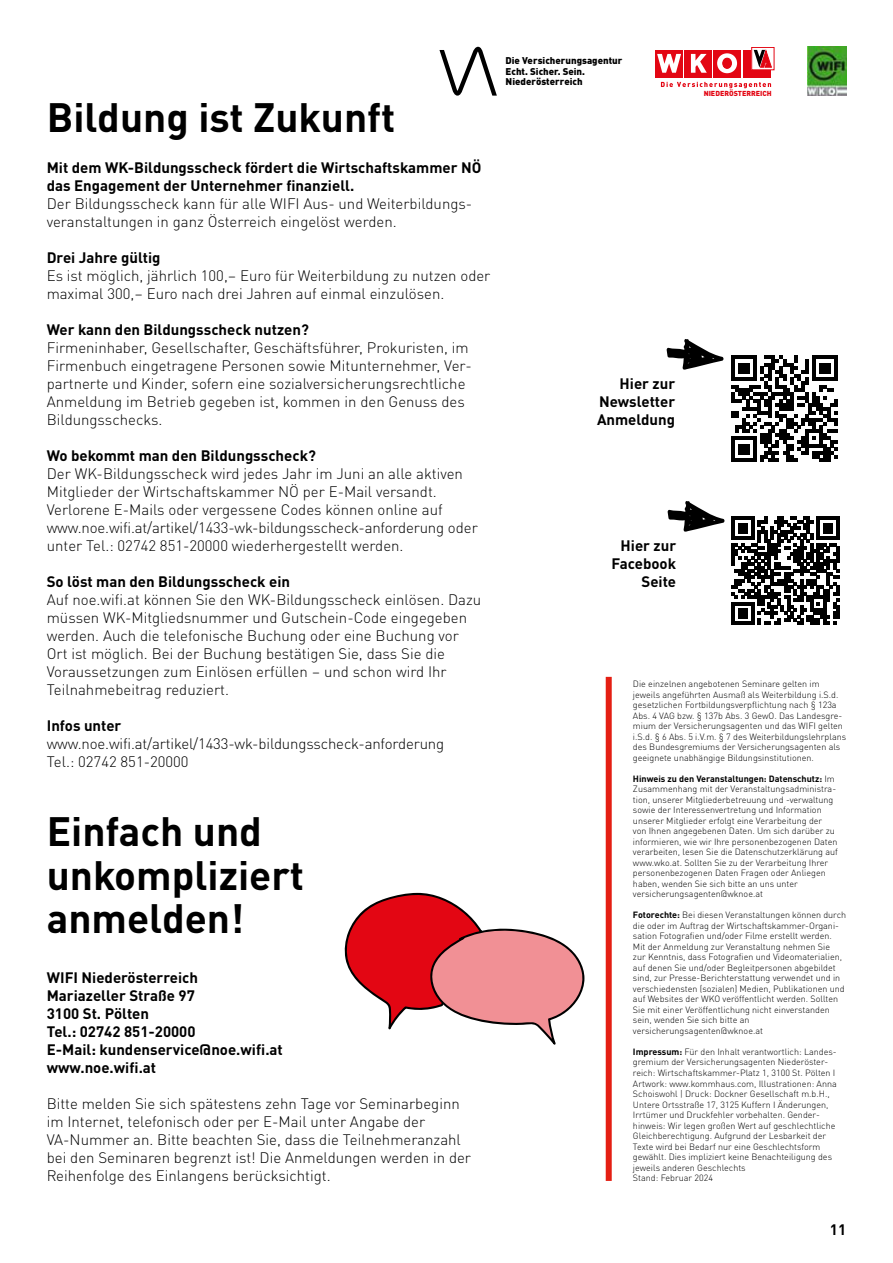
<style>
.page{position:relative;width:893px;height:1263px;background:#fff}
.page>*{position:absolute;margin:0;border:0;box-sizing:border-box;transform-origin:0 0}
.t1{font:700 40.5px/43.5px "DINOT";color:#000}
.t2{font:300 15px/18px "DINOT";color:#000}
.t3{font:700 15px/18px "DINOT";color:#000}
.t4{font:900 9.75px/21.1px "DIN";color:#000}
.t5{font:300 9px/10.5px "DINOT";color:#000}
.t6{font:900 7.2px "DIN";color:#e30613}
.s1{font-weight:700}
</style>
<div class="page">
<img style="left:807px;top:47px;width:39px;height:49px">
<svg style="left:439px;top:47px;width:58px;height:49px"></svg>
<svg style="left:661px;top:82px;width:110px;height:6px"></svg>
<div style="left:744px;top:50px;width:27px;height:27px;background:#e30613"></div>
<div style="left:752px;top:47px;width:22px;height:23px;background:#fff"></div>
<div style="left:751px;top:47px;width:23px;height:23px;border:1px solid #e30613"></div>
<div style="left:713px;top:50px;width:28px;height:27px;background:#e30613"></div>
<div style="left:684px;top:50px;width:28px;height:27px;background:#e30613"></div>
<svg style="left:691px;top:54px;width:16px;height:19px"></svg>
<div style="left:655px;top:50px;width:28px;height:27px;background:#e30613"></div>
<svg style="left:657px;top:54px;width:24px;height:19px"></svg>
<svg style="left:717px;top:53px;width:20px;height:20px"></svg>
<div style="left:723px;top:58px;width:8px;height:10px;background:#e30613;border-radius:50%"></div>
<div style="left:722px;top:58px;width:10px;height:11px;border:1px solid #e30613;border-radius:50%"></div>
<svg style="left:754px;top:49px;width:18px;height:19px"></svg>
<svg style="left:731px;top:355px;width:107px;height:107px"></svg>
<svg style="left:731px;top:517px;width:109px;height:108px"></svg>
<svg style="left:666px;top:339px;width:58px;height:31px"></svg>
<svg style="left:667px;top:501px;width:58px;height:31px"></svg>
<svg style="left:345px;top:893px;width:239px;height:152px"></svg>
<div style="left:606px;top:677px;width:6px;height:504px;background:#e41f13"></div>
<h1 class="t1" style="left:47px;top:92px;width:350px">Bildung ist Zukunft</h1>
<h2 class="t3" style="left:47px;top:157px;width:436px">Mit dem WK-Bildungsscheck fördert die Wirtschaftskammer NÖ das Engagement der Unternehmer finanziell.</h2>
<h2 class="t2" style="left:47px;top:193px;width:425px">Der Bildungsscheck kann für alle WIFI Aus- und Weiterbildungs&shy;veranstaltungen in ganz Österreich eingelöst werden.</h2>
<h2 class="t3" style="left:47px;top:247px;width:115px">Drei Jahre gültig</h2>
<h2 class="t2" style="left:47px;top:265px;width:445px">Es ist möglich, jährlich 100,– Euro für Weiterbildung zu nutzen oder maximal 300,– Euro nach drei Jahren auf einmal einzulösen.</h2>
<h2 class="t3" style="left:47px;top:319px;width:264px">Wer kann den Bildungsscheck nutzen?</h2>
<p class="t2" style="left:47px;top:337px;width:426px">Firmeninhaber, Gesellschafter, Geschäftsführer, Prokuristen, im Firmenbuch eingetragene Personen sowie Mitunternehmer, Ver&shy;partnerte und Kinder, sofern eine sozialversicherungsrechtliche Anmeldung im Betrieb gegeben ist, kommen in den Genuss des Bildungsschecks.</p>
<h2 class="t3" style="left:47px;top:445px;width:271px">Wo bekommt man den Bildungsscheck?</h2>
<p class="t2" style="left:47px;top:463px;width:433px">Der WK-Bildungsscheck wird jedes Jahr im Juni an alle aktiven Mitglieder der Wirtschaftskammer NÖ per E-Mail versandt.<br>Verlorene E-Mails oder vergessene Codes können online auf www.noe.wifi.at/artikel/1433-wk-bildungsscheck-anforderung oder unter Tel.: 02742 851-20000 wiederhergestellt werden.</p>
<h2 class="t3" style="left:47px;top:571px;width:245px">So löst man den Bildungsscheck ein</h2>
<p class="t2" style="left:47px;top:589px;width:436px">Auf noe.wifi.at können Sie den WK-Bildungsscheck einlösen. Dazu müssen WK-Mitgliedsnummer und Gutschein-Code eingegeben werden. Auch die telefonische Buchung oder eine Buchung vor Ort ist möglich. Bei der Buchung bestätigen Sie, dass Sie die Voraussetzungen zum Einlösen erfüllen – und schon wird Ihr Teilnahmebeitrag reduziert.</p>
<h2 class="t3" style="left:47px;top:715px;width:76px">Infos unter</h2>
<h2 class="t2" style="left:47px;top:733px;width:399px">www.noe.wifi.at/artikel/1433-wk-bildungsscheck-anforderung<br>Tel.: 02742 851-20000</h2>
<h1 class="t1" style="left:47px;top:806px;width:259px">Einfach und unkompliziert anmelden!</h1>
<h2 class="t3" style="left:47px;top:967px;width:238px">WIFI Niederösterreich<br>Mariazeller Straße 97<br>3100 St. Pölten<br>Tel.: 02742 851-20000<br>E-Mail: kundenservice@noe.wifi.at www.noe.wifi.at</h2>
<p class="t2" style="left:47px;top:1093px;width:426px">Bitte melden Sie sich spätestens zehn Tage vor Seminarbeginn im Internet, telefonisch oder per E-Mail unter Angabe der VA-Nummer an. Bitte beachten Sie, dass die Teilnehmeranzahl bei den Seminaren begrenzt ist! Die Anmeldungen werden in der Reihenfolge des Einlangens berücksichtigt.</p>
<p class="t4" style="left:506px;top:49px;width:118px">Die Versicherungsagentur<br>Niederösterreich</p>
<p class="t4" style="left:506px;top:60px;width:81px">Echt. Sicher. Sein.</p>
<p class="t6" style="left:704px;top:88px;width:70px">NIEDERÖSTERREICH</p>
<h2 class="t3" style="left:597px;top:373px;width:80px;text-align:justify;text-indent:23px">Hier zur Newsletter Anmeldung</h2>
<h2 class="t3" style="left:611px;top:535px;width:66px;text-align:right">Hier zur<br>Facebook<br>Seite</h2>
<p class="t5" style="left:633px;top:678px;width:215px">Die einzelnen angebotenen Seminare gelten im jeweils angeführten Ausmaß als Weiterbildung i.S.d. gesetzlichen Fortbildungsverpflichtung nach § 123a Abs. 4 VAG bzw. § 137b Abs. 3 GewO. Das Landesgre&shy;mium der Versicherungsagenten und das WIFI gelten i.S.d. § 6 Abs. 5 i.V.m. § 7 des Weiterbildungslehrplans des Bundesgremiums der Versicherungsagenten als geeignete unabhängige Bildungsinstitutionen.</p>
<p class="t5" style="left:633px;top:773px;width:206px"><span class="s1">Hinweis zu den Veranstaltungen: Datenschutz:</span> Im Zusammenhang mit der Veranstaltungsadministra&shy;tion, unserer Mitgliederbetreuung und -verwaltung sowie der Interessenvertretung und Information unserer Mitglieder erfolgt eine Verarbeitung der von Ihnen angegebenen Daten. Um sich darüber zu informieren, wie wir Ihre personenbezogenen Daten verarbeiten, lesen Sie die Datenschutzerklärung auf www.wko.at. Sollten Sie zu der Verarbeitung Ihrer personenbezogenen Daten Fragen oder Anliegen haben, wenden Sie sich bitte an uns unter versicherungsagenten@wknoe.at</p>
<p class="t5" style="left:633px;top:909px;width:215px"><span class="s1">Fotorechte:</span> Bei diesen Veranstaltungen können durch die oder im Auftrag der Wirtschaftskammer-Organi&shy;sation Fotografien und/oder Filme erstellt werden.<br>Mit der Anmeldung zur Veranstaltung nehmen Sie<br>zur Kenntnis, dass Fotografien und Videomaterialien, auf denen Sie und/oder Begleitpersonen abgebildet sind, zur Presse-Berichterstattung verwendet und in verschiedensten (sozialen) Medien, Publikationen und auf Websites der WKO veröffentlicht werden. Sollten Sie mit einer Veröffentlichung nicht einverstanden sein, wenden Sie sich bitte an versicherungsagenten@wknoe.at</p>
<p class="t5" style="left:633px;top:1046px;width:205px"><span class="s1">Impressum:</span> Für den Inhalt verantwortlich: Landes&shy;gremium der Versicherungsagenten Niederöster&shy;reich: Wirtschaftskammer-Platz 1, 3100 St. Pölten I Artwork: www.kommhaus.com, Illustrationen: Anna Schoiswohl | Druck: Dockner Gesellschaft m.b.H., Untere Ortsstraße 17, 3125 Kuffern I Änderungen, Irrtümer und Druckfehler vorbehalten. Gender&shy;hinweis: Wir legen großen Wert auf geschlechtliche Gleichberechtigung. Aufgrund der Lesbarkeit der Texte wird bei Bedarf nur eine Geschlechtsform gewählt. Dies impliziert keine Benachteiligung des jeweils anderen Geschlechts<br>Stand: Februar 2024</p>
<h2 class="t3" style="left:830px;top:1219px;width:18px">11</h2>
</div>
